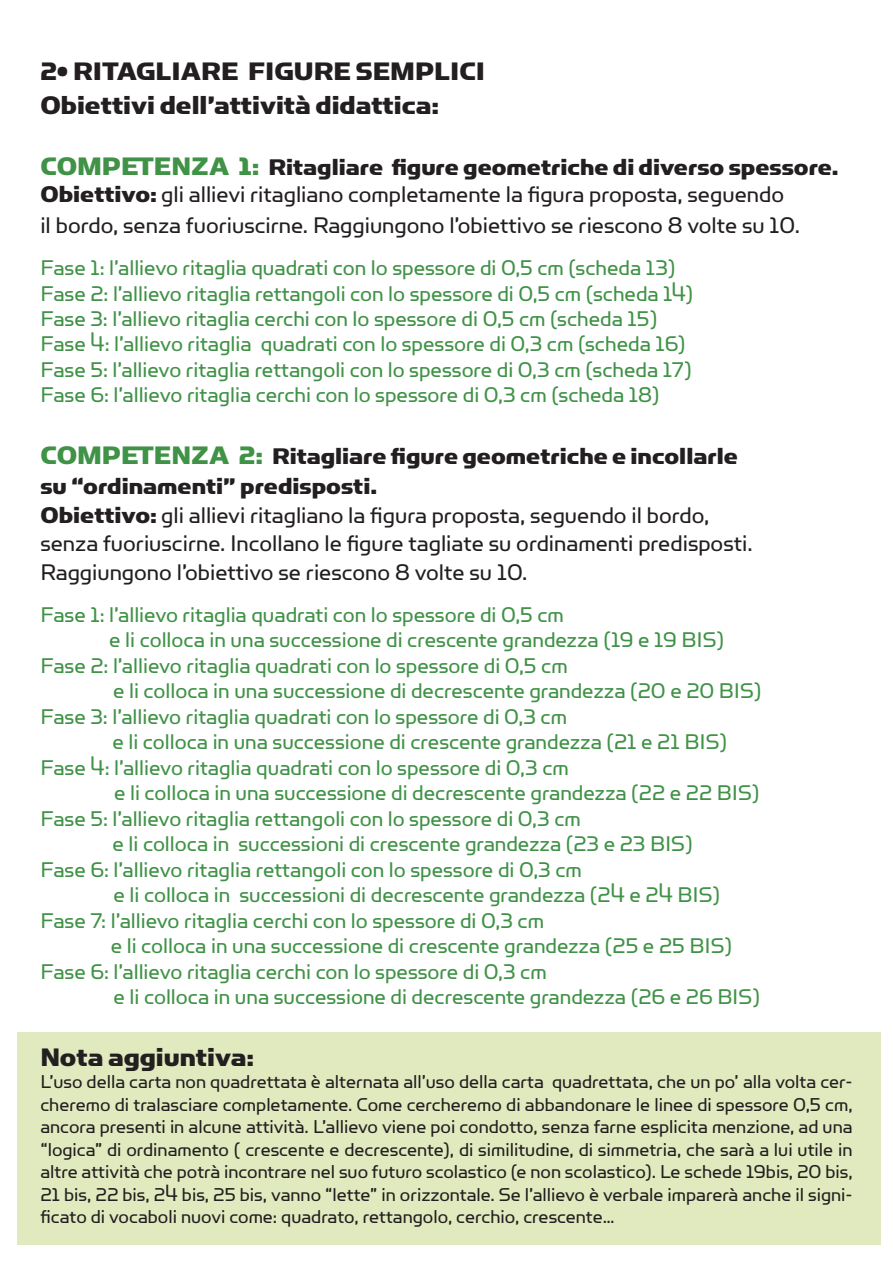
<style>
.page{position:relative;width:893px;height:1263px;background:#fff}
.page>*{position:absolute;margin:0;border:0;box-sizing:border-box;transform-origin:0 0}
.t1{font:28.5px/34.2px "Simian Display Chimpanzee";color:#231f20}
.t2{font:25.5px/28.5px "Simian Display Orangutan";color:#231f20}
.t3{font:25.5px/30.6px "Simian Display Chimpanzee";color:#231f20}
.t4{font:24px/25.5px "Simian Display Orangutan";color:#3f9246}
.t5{font:21px/22.5px "Simian Display Orangutan";color:#231f20;text-align:justify}
.s1{font-size:28.5px;color:#3f9246}
.s2{font-family:"Simian Display Chimpanzee"}
</style>
<div class="page">
<div style="left:17px;top:1032px;width:863px;height:212px;background:#e1eabf"></div>
<p class="t1" style="left:40px;top:54px;width:446px">2• RITAGLIARE FIGURE SEMPLICI<br>Obiettivi dell’attività didattica:</p>
<p class="t3" style="left:40px;top:152px;width:800px"><span class="s1">COMPETENZA 1:</span> Ritagliare figure geometriche di diverso spessore.</p>
<p class="t2" style="left:40px;top:179px;width:761px;line-height:30.6px"><span class="s2">Obiettivo:</span> gli allievi ritagliano completamente la figura proposta, seguendo il bordo, senza fuoriuscirne. Raggiungono l’obiettivo se riescono 8 volte su 10.</p>
<p class="t4" style="left:40px;top:255px;width:654px">Fase 1: l’allievo ritaglia quadrati con lo spessore di 0,5 cm (scheda 13)<br>Fase 2: l’allievo ritaglia rettangoli con lo spessore di 0,5 cm (scheda 14)<br>Fase 3: l’allievo ritaglia cerchi con lo spessore di 0,5 cm (scheda 15)<br>Fase 4: l’allievo ritaglia quadrati con lo spessore di 0,3 cm (scheda 16)<br>Fase 5: l’allievo ritaglia rettangoli con lo spessore di 0,3 cm (scheda 17)<br>Fase 6: l’allievo ritaglia cerchi con lo spessore di 0,3 cm (scheda 18)</p>
<p class="t3" style="left:40px;top:440px;width:699px"><span class="s1">COMPETENZA 2:</span> Ritagliare figure geometriche e incollarle su “ordinamenti” predisposti.</p>
<p class="t2" style="left:40px;top:501px;width:714px"><span class="s2">Obiettivo:</span> gli allievi ritagliano la figura proposta, seguendo il bordo, senza fuoriuscirne. Incollano le figure tagliate su ordinamenti predisposti.<br>Raggiungono l’obiettivo se riescono 8 volte su 10.</p>
<p class="t4" style="left:40px;top:602px;width:525px">Fase 1: l’allievo ritaglia quadrati con lo spessore di 0,5 cm</p>
<p class="t4" style="left:109px;top:627px;width:616px">e li colloca in una successione di crescente grandezza (19 e 19 BIS)</p>
<p class="t4" style="left:40px;top:653px;width:529px">Fase 2: l’allievo ritaglia quadrati con lo spessore di 0,5 cm</p>
<p class="t4" style="left:113px;top:678px;width:650px">e li colloca in una successione di decrescente grandezza (20 e 20 BIS)</p>
<p class="t4" style="left:40px;top:704px;width:528px">Fase 3: l’allievo ritaglia quadrati con lo spessore di 0,3 cm</p>
<p class="t4" style="left:112px;top:729px;width:616px">e li colloca in una successione di crescente grandezza (21 e 21 BIS)</p>
<p class="t4" style="left:40px;top:755px;width:530px">Fase 4: l’allievo ritaglia quadrati con lo spessore di 0,3 cm</p>
<p class="t4" style="left:114px;top:780px;width:647px">e li colloca in una successione di decrescente grandezza (22 e 22 BIS)</p>
<p class="t4" style="left:40px;top:806px;width:542px">Fase 5: l’allievo ritaglia rettangoli con lo spessore di 0,3 cm</p>
<p class="t4" style="left:113px;top:831px;width:582px">e li colloca in successioni di crescente grandezza (23 e 23 BIS)</p>
<p class="t4" style="left:40px;top:857px;width:543px">Fase 6: l’allievo ritaglia rettangoli con lo spessore di 0,3 cm</p>
<p class="t4" style="left:114px;top:882px;width:608px">e li colloca in successioni di decrescente grandezza (24 e 24 BIS)</p>
<p class="t4" style="left:40px;top:908px;width:505px">Fase 7: l’allievo ritaglia cerchi con lo spessore di 0,3 cm</p>
<p class="t4" style="left:111px;top:933px;width:623px">e li colloca in una successione di crescente grandezza (25 e 25 BIS)</p>
<p class="t4" style="left:40px;top:959px;width:508px">Fase 6: l’allievo ritaglia cerchi con lo spessore di 0,3 cm</p>
<p class="t4" style="left:114px;top:984px;width:648px">e li colloca in una successione di decrescente grandezza (26 e 26 BIS)</p>
<p class="t1" style="left:40px;top:1039px;width:215px">Nota aggiuntiva:</p>
<p class="t5" style="left:40px;top:1070px;width:814px">L’uso della carta non quadrettata è alternata all’uso della carta quadrettata, che un po’ alla volta cer&shy;cheremo di tralasciare completamente. Come cercheremo di abbandonare le linee di spessore 0,5 cm, ancora presenti in alcune attività. L’allievo viene poi condotto, senza farne esplicita menzione, ad una “logica” di ordinamento ( crescente e decrescente), di similitudine, di simmetria, che sarà a lui utile in altre attività che potrà incontrare nel suo futuro scolastico (e non scolastico). Le schede 19bis, 20 bis, 21 bis, 22 bis, 24 bis, 25 bis, vanno “lette” in orizzontale. Se l’allievo è verbale imparerà anche il signi&shy;ficato di vocaboli nuovi come: quadrato, rettangolo, cerchio, crescente…</p>
</div>
